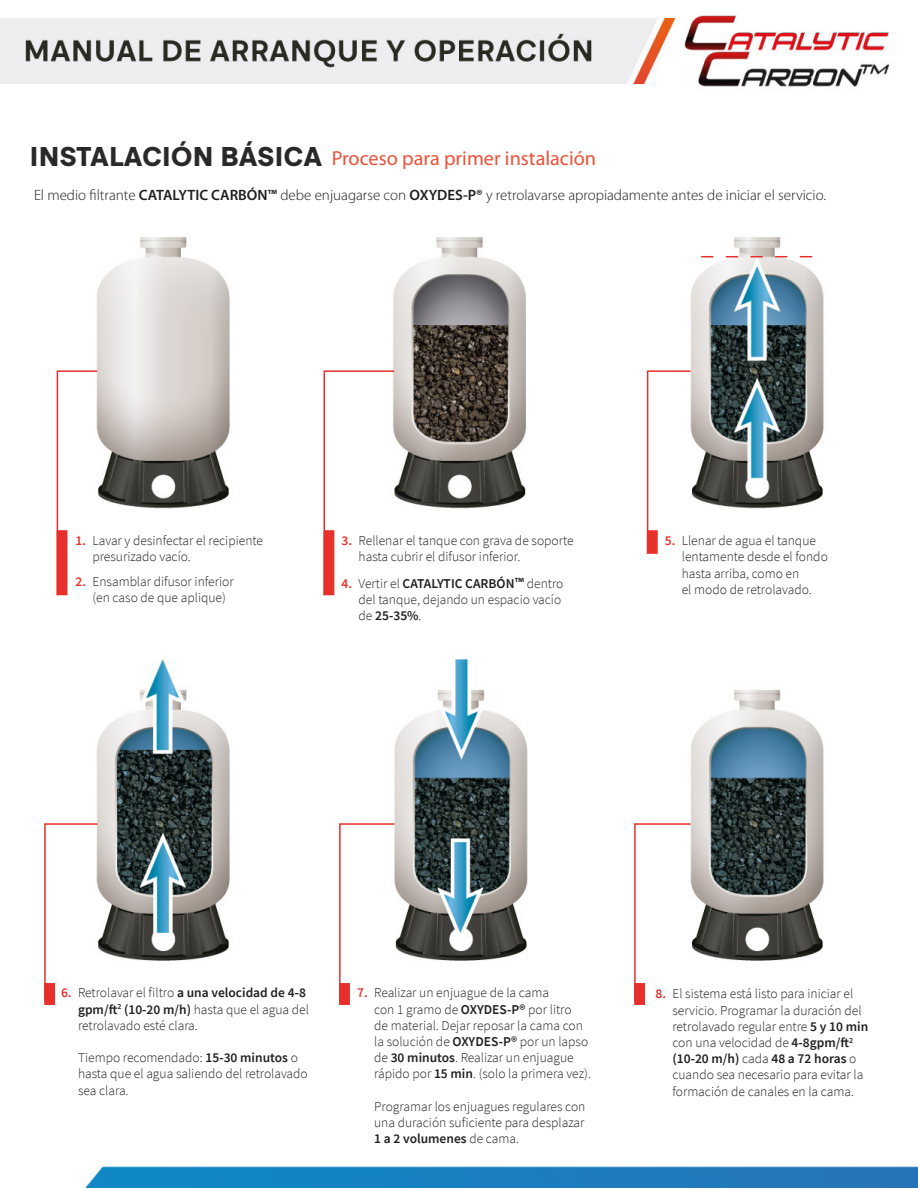
<style>
.page{position:relative;width:918px;height:1188px;background:#fff}
.page>*{position:absolute;margin:0;border:0;box-sizing:border-box;transform-origin:0 0}
.t1{font:900 26.85px "Quadran";letter-spacing:-.01em;color:#2b2927}
.t2{font:20.25px "Myriad Pro";color:#ec5138}
.t3{font:300 15px "Myriad Pro";color:#231f20}
.t4{font:300 13.5px/16.2px "Source Sans Pro";color:#231f20}
.s1{font-weight:600}
.s2{font-weight:600;color:#e7302c}
.s3{font-family:"Myriad Pro";font-weight:600;font-size:15px}
</style>
<div class="page">
<img style="left:0;top:12px;width:918px;height:1176px">
<div style="left:44px;top:983px;width:11px;height:22px;background:#e7302c"></div>
<div style="left:339px;top:983px;width:11px;height:22px;background:#e7302c;border:2px solid #e7302c"></div>
<div style="left:634px;top:983px;width:11px;height:22px;background:#e7302c"></div>
<svg style="left:56px;top:370px;width:43px;height:227px"></svg>
<svg style="left:323px;top:370px;width:73px;height:227px"></svg>
<svg style="left:646px;top:370px;width:46px;height:185px"></svg>
<svg style="left:43px;top:823px;width:56px;height:180px"></svg>
<svg style="left:338px;top:823px;width:58px;height:180px"></svg>
<svg style="left:633px;top:823px;width:59px;height:180px"></svg>
<svg style="left:701px;top:256px;width:111px;height:1px"></svg>
<p class="t1" style="left:30px;top:139px;width:294px">INSTALACIÓN BÁSICA</p>
<p class="t2" style="left:332px;top:146px;width:266px">Proceso para primer instalación</p>
<p class="t3" style="left:34px;top:186px;width:794px">El medio filtrante <span class="s1">CATALYTIC CARBÓN™</span> debe enjuagarse con <span class="s1">OXYDES-P®</span> y retrolavarse apropiadamente antes de iniciar el servicio.</p>
<p class="t4" style="left:92px;top:533px;width:172px;text-indent:-17px"><span class="s2">1.</span> Lavar y desinfectar el recipiente presurizado vacío.</p>
<p class="t4" style="left:92px;top:574px;width:143px;text-indent:-17px"><span class="s2">2.</span> Ensamblar difusor inferior (en caso de que aplique)</p>
<p class="t4" style="left:359px;top:533px;width:217px;text-indent:-17px"><span class="s2">3.</span> Rellenar el tanque con grava de soporte hasta cubrir el difusor inferior.</p>
<p class="t4" style="left:359px;top:575px;width:206px;text-indent:-17px"><span class="s2">4.</span> Vertir el <span class="s1">CATALYTIC CARBÓN</span><span class="s3">™</span> dentro del tanque, dejando un espacio vacío de <span class="s1">25-35%</span>.</p>
<p class="t4" style="left:682px;top:533px;width:148px;text-indent:-17px"><span class="s2">5.</span> Llenar de agua el tanque lentamente desde el fondo hasta arriba, como en<br>el modo de retrolavado.</p>
<p class="t4" style="left:78px;top:985px;width:232px;text-indent:-17px"><span class="s2">6.</span> Retrolavar el filtro <span class="s1">a una velocidad de 4-8 gpm/ft</span><sup>2</sup> <span class="s1">(10-20 m/h)</span> hasta que el agua del retrolavado esté clara.</p>
<p class="t4" style="left:78px;top:1050px;width:231px">Tiempo recomendado: <span class="s1">15-30 minutos</span> o hasta que el agua saliendo del retrolavado sea clara.</p>
<p class="t4" style="left:374px;top:985px;width:218px;text-indent:-17px"><span class="s2">7.</span> Realizar un enjuague de la cama<br>con 1 gramo de <span class="s1">OXYDES-P®</span> por litro<br>de material. Dejar reposar la cama con la solución de <span class="s1">OXYDES-P®</span> por un lapso de <span class="s1">30 minutos</span>. Realizar un enjuague rápido por <span class="s1">15 min</span>. (solo la primera vez).</p>
<p class="t4" style="left:374px;top:1098px;width:213px;text-align:justify">Programar los enjuagues regulares con una duración suficiente para desplazar <span class="s1">1 a 2 volumenes</span> de cama.</p>
<p class="t4" style="left:672px;top:986px;width:197px;text-indent:-17px"><span class="s2">8.</span> El sistema está listo para iniciar el servicio. Programar la duración del retrolavado regular entre <span class="s1">5 y 10 min </span>con una velocidad de <span class="s1">4-8gpm/ft</span><sup>2 </sup><span class="s1">(10-20 m/h)</span> cada <span class="s1">48 a 72 horas</span> o cuando sea necesario para evitar la formación de canales en la cama.</p>
</div>
